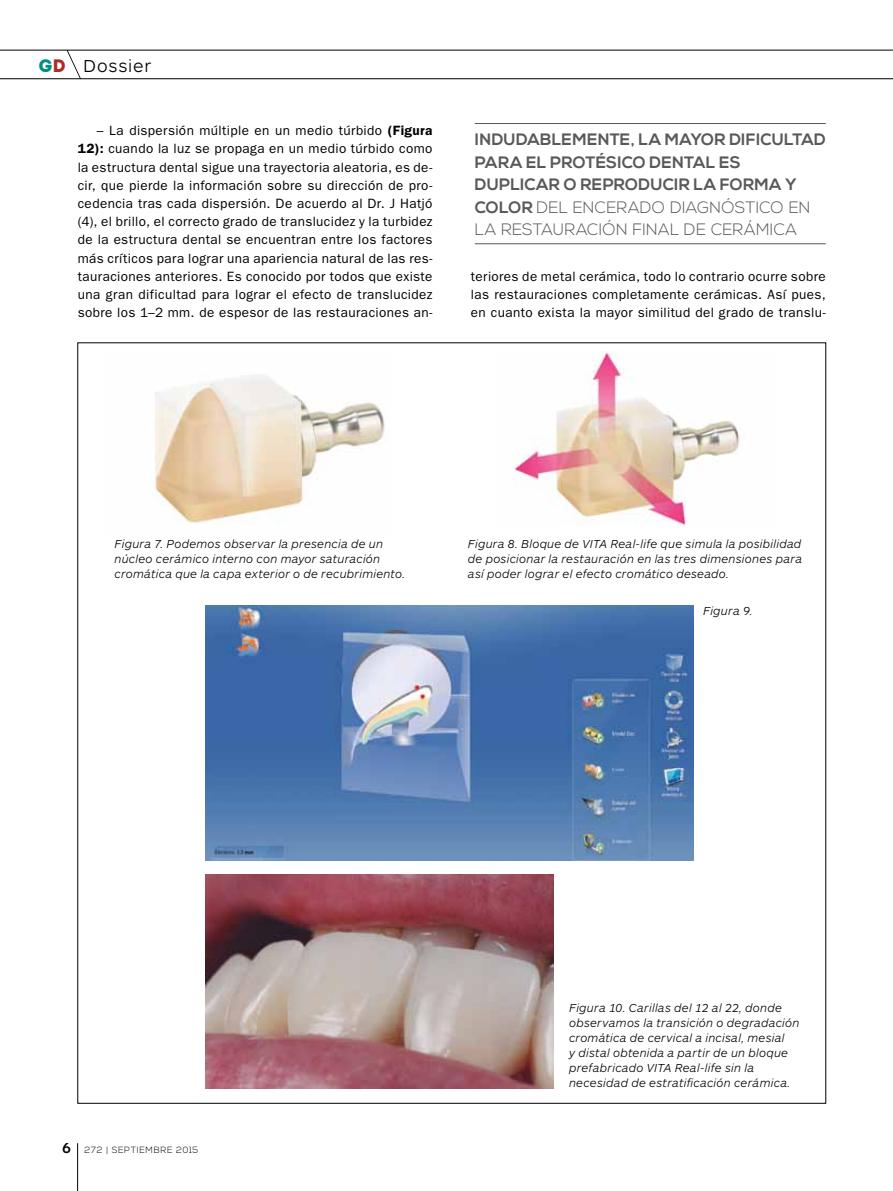
<style>
.page{position:relative;width:893px;height:1191px;background:#fff}
.page>*{position:absolute;margin:0;border:0;box-sizing:border-box;transform-origin:0 0}
.t1{font:300 18px "ARS Maquette Pro";letter-spacing:.045em;color:#000}
.t2{font:700 16.5px/22.5px "Nexa";letter-spacing:.02em;color:#58595b}
.t3{font:13.5px/18.1px "ITC Franklin Gothic Std";letter-spacing:.025em;color:#000;text-align:justify}
.t4{font:italic 300 12px/15px "ARS Maquette Pro";letter-spacing:.015em;color:#000}
.t5{font:300 9px "Nexa";letter-spacing:.07em;color:#000}
.s1{font-family:"Intro";font-weight:400;color:#008e84}
.s2{font-family:"Intro";font-weight:400;color:#b42724}
.s3{font-weight:600}
.s4{font-weight:300}
.s5{font-family:"ARS Maquette Pro";font-weight:500;font-size:15px}
</style>
<div class="page">
<hr style="left:77px;top:1143px;width:1px;height:48px;background:#000">
<svg style="left:0;top:50px;width:893px;height:29px"></svg>
<img style="left:154px;top:375px;width:231px;height:148px">
<img style="left:514px;top:351px;width:226px;height:175px">
<img style="left:205px;top:874px;width:349px;height:214px">
<img style="left:205px;top:605px;width:489px;height:256px">
<hr style="left:475px;top:123px;width:351px;height:1px;background:#58595b">
<hr style="left:475px;top:243px;width:351px;height:1px;background:#58595b">
<h1 class="t1" style="left:38px;top:54px;width:114px"><span class="s1">g</span><span class="s2">d</span> Dossier</h1>
<p class="t3" style="left:78px;top:122px;width:356px;text-indent:19px">– La dispersión múltiple en un medio túrbido <span class="s3">(Figura 12):</span> cuando la luz se propaga en un medio túrbido como la estructura dental sigue una trayectoria aleatoria, es de&shy;cir, que pierde la información sobre su dirección de pro&shy;cedencia tras cada dispersión. De acuerdo al Dr. J Hatjó (4), el brillo, el correcto grado de translucidez y la turbidez de la estructura dental se encuentran entre los factores más críticos para lograr una apariencia natural de las res&shy;tauraciones anteriores. Es conocido por todos que existe una gran dificultad para lograr el efecto de translucidez sobre los 1–2 mm. de espesor de las restauraciones an-</p>
<p class="t2" style="left:475px;top:129px;width:352px">INDUDABLEMENTE, LA MAYOR DIFICULTAD PARA EL PROTÉSICO DENTAL ES DUPLICAR O REPRODUCIR LA FORMA Y COLOR <span class="s4">DEL ENCERADO DIAGNÓSTICO EN LA RESTAURACIÓN FINAL DE CERÁMICA</span></p>
<p class="t3" style="left:471px;top:267px;width:356px">teriores de metal cerámica, todo lo contrario ocurre sobre las restauraciones completamente cerámicas. Así pues, en cuanto exista la mayor similitud del grado de translu-</p>
<p class="t4" style="left:115px;top:535px;width:292px">Figura 7. Podemos observar la presencia de un núcleo cerámico interno con mayor saturación cromática que la capa exterior o de recubrimiento.</p>
<p class="t4" style="left:468px;top:535px;width:336px;text-align:justify">Figura 8. Bloque de VITA Real-life que simula la posibilidad de posicionar la restauración en las tres dimensiones para así poder lograr el efecto cromático deseado.</p>
<p class="t4" style="left:703px;top:603px;width:51px">Figura 9.</p>
<p class="t5" style="left:62px;top:1144px;width:138px"><span class="s5">6</span> 272 | SEPTIEMBRE 2015</p>
<p class="t4" style="left:569px;top:999px;width:232px">Figura 10. Carillas del 12 al 22, donde observamos la transición o degradación cromática de cervical a incisal, mesial<br>y distal obtenida a partir de un bloque prefabricado VITA Real-life sin la necesidad de estratificación cerámica.</p>
</div>
